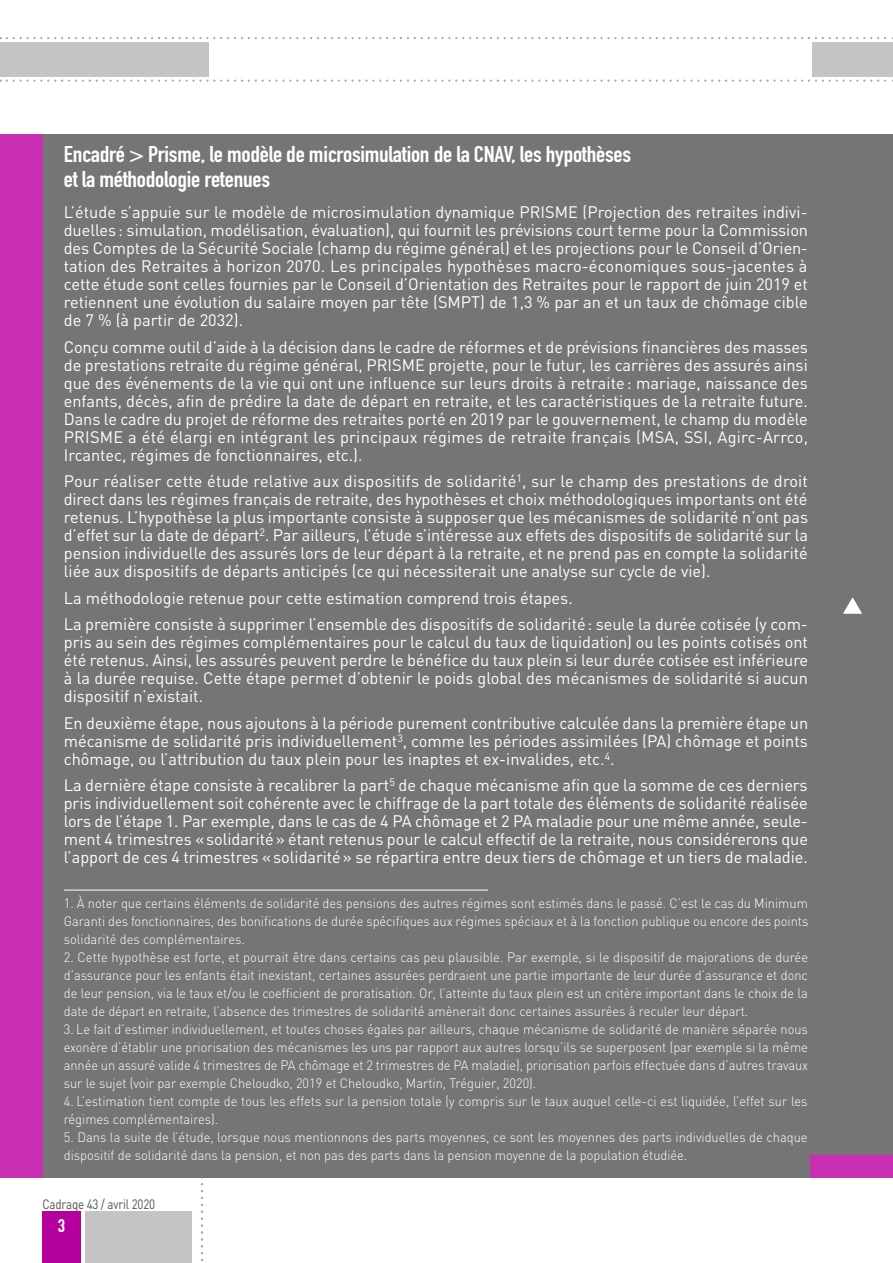
<style>
.page{position:relative;width:893px;height:1263px;background:#fff}
.page>*{position:absolute;margin:0;border:0;box-sizing:border-box;transform-origin:0 0}
.t1{font:22.5px/25.2px "DIN Engschrift";letter-spacing:-.01em;color:#fff;scale:1.1 1}
.t2{font:18px "DIN Engschrift";color:#fff;scale:1.1 1}
.t3{font:16.5px/18px "DIN";color:#fff;text-align:justify}
.t4{font:300 13.5px/18px "DIN";color:#fff;text-align:justify;scale:.95 1}
.t5{font:13.5px "DIN";letter-spacing:-.015em;color:#515151;scale:.85 1}
</style>
<div class="page">
<div style="left:43px;top:1212px;width:38px;height:51px;background:#b4009d"></div>
<div style="left:85px;top:1212px;width:106px;height:51px;background:#c4c4c4"></div>
<svg style="left:7px;top:37px;width:886px;height:2px"></svg>
<svg style="left:7px;top:80px;width:886px;height:2px"></svg>
<div style="left:0;top:42px;width:208px;height:34px;background:#c4c4c4"></div>
<div style="left:812px;top:42px;width:81px;height:34px;background:#c4c4c4"></div>
<svg style="left:201px;top:1178px;width:2px;height:84px"></svg>
<div style="left:0;top:134px;width:893px;height:1044px;background:#757575"></div>
<svg style="left:843px;top:597px;width:19px;height:16px"></svg>
<hr style="left:64px;top:889px;width:425px;height:1px;background:#515151">
<div style="left:0;top:134px;width:43px;height:1044px;background:#c92fb2"></div>
<div style="left:810px;top:1156px;width:83px;height:22px;background:#c92fb2"></div>
<hr style="left:64px;top:889px;width:424px;height:1px;background:#fff">
<h1 class="t1" style="left:64px;top:142px;width:517px">Encadré &gt; Prisme, le modèle de microsimulation de la CNAV, les hypothèses et la méthodologie retenues</h1>
<p class="t3" style="left:64px;top:203px;width:746px">L’étude s’appuie sur le modèle de microsimulation dynamique PRISME (Projection des retraites indivi&shy;duelles: simulation, modélisation, évaluation), qui fournit les prévisions court terme pour la Commission des Comptes de la Sécurité Sociale (champ du régime général) et les projections pour le Conseil d’Orien&shy;tation des Retraites à horizon 2070. Les principales hypothèses macro-économiques sous-jacentes à cette étude sont celles fournies par le Conseil d’Orientation des Retraites pour le rapport de juin 2019 et retiennent une évolution du salaire moyen par tête (SMPT) de 1,3 % par an et un taux de chômage cible de 7 % (à partir de 2032).</p>
<p class="t3" style="left:64px;top:337px;width:746px">Conçu comme outil d’aide à la décision dans le cadre de réformes et de prévisions financières des masses de prestations retraite du régime général, PRISME projette, pour le futur, les carrières des assurés ainsi que des événements de la vie qui ont une influence sur leurs droits à retraite: mariage, naissance des enfants, décès, afin de prédire la date de départ en retraite, et les caractéristiques de la retraite future.<br>Dans le cadre du projet de réforme des retraites porté en 2019 par le gouvernement, le champ du modèle PRISME a été élargi en intégrant les principaux régimes de retraite français (MSA, SSI, Agirc-Arrco, Ircantec, régimes de fonctionnaires, etc.).</p>
<p class="t3" style="left:64px;top:472px;width:746px">Pour réaliser cette étude relative aux dispositifs de solidarité<sup>1</sup>, sur le champ des prestations de droit direct dans les régimes français de retraite, des hypothèses et choix méthodologiques importants ont été retenus. L’hypothèse la plus importante consiste à supposer que les mécanismes de solidarité n’ont pas d’effet sur la date de départ<sup>2</sup>. Par ailleurs, l’étude s’intéresse aux effets des dispositifs de solidarité sur la pension individuelle des assurés lors de leur départ à la retraite, et ne prend pas en compte la solidarité liée aux dispositifs de départs anticipés (ce qui nécessiterait une analyse sur cycle de vie).</p>
<p class="t3" style="left:64px;top:584px;width:746px;line-height:26.5px">La méthodologie retenue pour cette estimation comprend trois étapes.<br>La première consiste à supprimer l’ensemble des dispositifs de solidarité: seule la durée cotisée (y com-</p>
<p class="t3" style="left:64px;top:633px;width:746px">pris au sein des régimes complémentaires pour le calcul du taux de liquidation) ou les points cotisés ont été retenus. Ainsi, les assurés peuvent perdre le bénéfice du taux plein si leur durée cotisée est inférieure à la durée requise. Cette étape permet d’obtenir le poids global des mécanismes de solidarité si aucun dispositif n’existait.</p>
<p class="t3" style="left:64px;top:713px;width:746px">En deuxième étape, nous ajoutons à la période purement contributive calculée dans la première étape un mécanisme de solidarité pris individuellement<sup>3</sup>, comme les périodes assimilées (PA) chômage et points chômage, ou l’attribution du taux plein pour les inaptes et ex-invalides, etc.<sup>4</sup>.</p>
<p class="t3" style="left:64px;top:776px;width:746px">La dernière étape consiste à recalibrer la part<sup>5</sup> de chaque mécanisme afin que la somme de ces derniers pris individuellement soit cohérente avec le chiffrage de la part totale des éléments de solidarité réalisée lors de l’étape 1. Par exemple, dans le cas de 4 PA chômage et 2 PA maladie pour une même année, seule&shy;ment 4 trimestres «solidarité» étant retenus pour le calcul effectif de la retraite, nous considérerons que l’apport de ces 4 trimestres «solidarité» se répartira entre deux tiers de chômage et un tiers de maladie.</p>
<p class="t4" style="left:64px;top:894px;width:785px">1. À noter que certains éléments de solidarité des pensions des autres régimes sont estimés dans le passé. C’est le cas du Minimum Garanti des fonctionnaires, des bonifications de durée spécifiques aux régimes spéciaux et à la fonction publique ou encore des points solidarité des complémentaires.</p>
<p class="t4" style="left:64px;top:948px;width:785px">2. Cette hypothèse est forte, et pourrait être dans certains cas peu plausible. Par exemple, si le dispositif de majorations de durée d’assurance pour les enfants était inexistant, certaines assurées perdraient une partie importante de leur durée d’assurance et donc de leur pension, via le taux et/ou le coefficient de proratisation. Or, l’atteinte du taux plein est un critère important dans le choix de la date de départ en retraite, l’absence des trimestres de solidarité amènerait donc certaines assurées à reculer leur départ.</p>
<p class="t4" style="left:64px;top:1020px;width:785px">3. Le fait d’estimer individuellement, et toutes choses égales par ailleurs, chaque mécanisme de solidarité de manière séparée nous exonère d’établir une priorisation des mécanismes les uns par rapport aux autres lorsqu’ils se superposent (par exemple si la même année un assuré valide 4 trimestres de PA chômage et 2 trimestres de PA maladie), priorisation parfois effectuée dans d’autres travaux sur le sujet (voir par exemple Cheloudko, 2019 et Cheloudko, Martin, Tréguier, 2020).</p>
<p class="t4" style="left:64px;top:1092px;width:784px">4. L’estimation tient compte de tous les effets sur la pension totale (y compris sur le taux auquel celle-ci est liquidée, l’effet sur les régimes complémentaires).</p>
<p class="t4" style="left:64px;top:1128px;width:784px">5. Dans la suite de l’étude, lorsque nous mentionnons des parts moyennes, ce sont les moyennes des parts individuelles de chaque dispositif de solidarité dans la pension, et non pas des parts dans la pension moyenne de la population étudiée.</p>
<p class="t5" style="left:43px;top:1195px;width:134px">Cadrage 43 / avril 2020</p>
<p class="t2" style="left:58px;top:1215px;width:8px">3</p>
</div>
